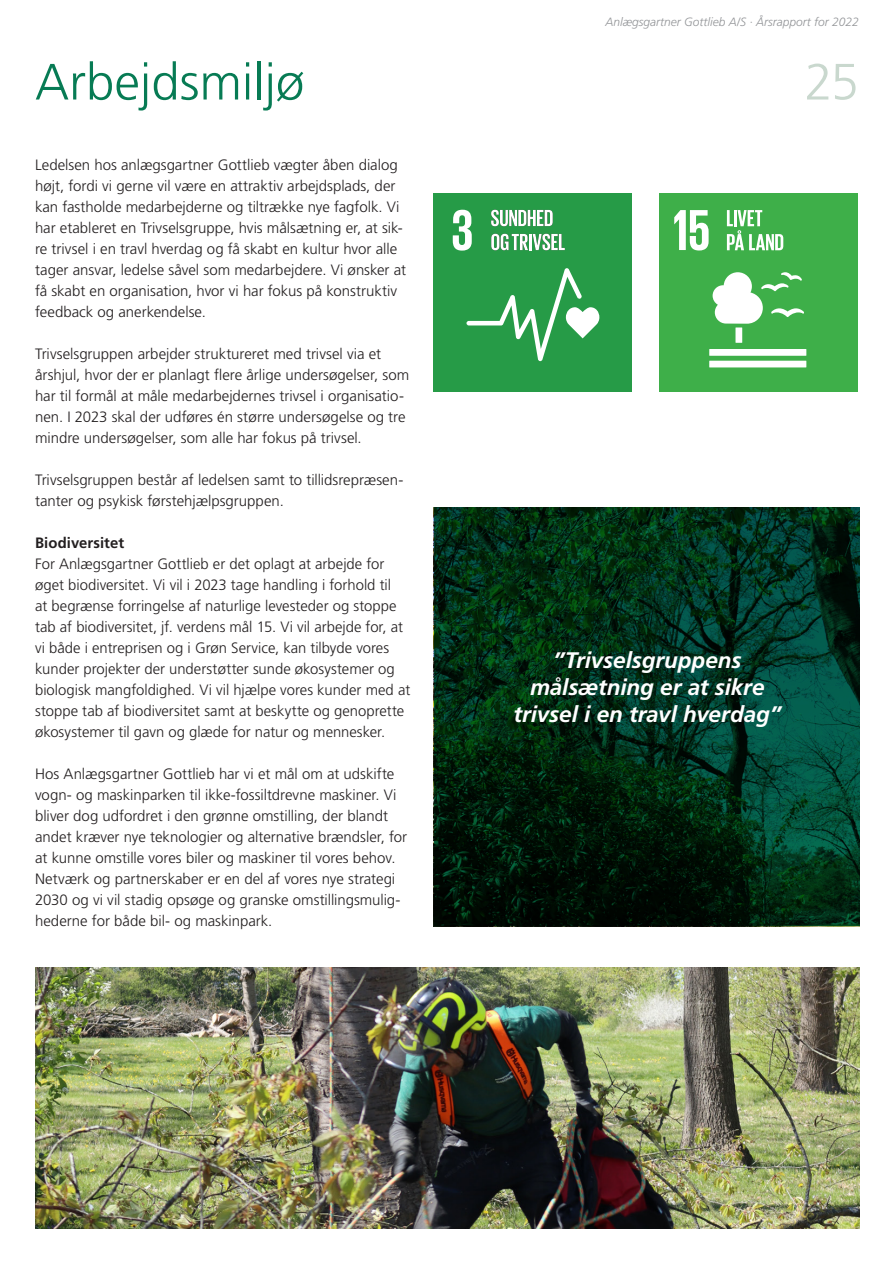
<style>
.page{position:relative;width:893px;height:1263px;background:#fff}
.page>*{position:absolute;margin:0;border:0;box-sizing:border-box;transform-origin:0 0}
.t1{font:300 51px "Frutiger";color:#077b54}
.t2{font:300 51px "Frutiger";color:#c9d8ce}
.t3{font:italic 700 22.5px/27px "Frutiger";letter-spacing:-.005em;color:#fff;text-align:center}
.t4{font:300 15px/21px "Frutiger";color:#231f20}
.t5{font:700 15px "Frutiger";letter-spacing:.005em;color:#231f20}
.t6{font:italic 300 12px "Frutiger";color:#939598}
</style>
<div class="page">
<svg style="left:435px;top:508px;width:425px;height:418px;background:#012c19"></svg>
<div style="left:660px;top:193px;width:198px;height:199px;background:#3eaf49"></div>
<svg style="left:674px;top:210px;width:35px;height:40px"></svg>
<div style="left:735px;top:327px;width:7px;height:16px;background:#fff"></div>
<div style="left:709px;top:349px;width:97px;height:7px;background:#fff"></div>
<div style="left:709px;top:361px;width:97px;height:6px;background:#fff"></div>
<svg style="left:713px;top:272px;width:91px;height:52px"></svg>
<svg style="left:727px;top:210px;width:56px;height:40px"></svg>
<div style="left:434px;top:193px;width:198px;height:199px;background:#269b47"></div>
<svg style="left:453px;top:210px;width:19px;height:41px"></svg>
<svg style="left:466px;top:268px;width:133px;height:93px"></svg>
<svg style="left:491px;top:210px;width:62px;height:16px"></svg>
<svg style="left:491px;top:234px;width:74px;height:16px"></svg>
<img style="left:35px;top:967px;width:825px;height:262px">
<p class="t1" style="left:35px;top:53px;width:271px">Arbejdsmiljø</p>
<p class="t4" style="left:35px;top:154px;width:373px">Ledelsen hos anlægsgartner Gottlieb vægter åben dialog højt, fordi vi gerne vil være en attraktiv arbejdsplads, der kan fastholde medarbejderne og tiltrække nye fagfolk. Vi har etableret en Trivselsgruppe, hvis målsætning er, at sik&shy;re trivsel i en travl hverdag og få skabt en kultur hvor alle tager ansvar, ledelse såvel som medarbejdere. Vi ønsker at få skabt en organisation, hvor vi har fokus på konstruktiv feedback og anerkendelse.</p>
<p class="t4" style="left:35px;top:343px;width:376px">Trivselsgruppen arbejder struktureret med trivsel via et årshjul, hvor der er planlagt flere årlige undersøgelser, som har til formål at måle medarbejdernes trivsel i organisatio&shy;nen. I 2023 skal der udføres én større undersøgelse og tre mindre undersøgelser, som alle har fokus på trivsel.</p>
<p class="t4" style="left:35px;top:469px;width:370px">Trivselsgruppen består af ledelsen samt to tillidsrepræsen&shy;tanter og psykisk førstehjælpsgruppen.</p>
<p class="t5" style="left:35px;top:534px;width:91px">Biodiversitet</p>
<p class="t4" style="left:35px;top:553px;width:377px">For Anlægsgartner Gottlieb er det oplagt at arbejde for øget biodiversitet. Vi vil i 2023 tage handling i forhold til<br>at begrænse forringelse af naturlige levesteder og stoppe tab af biodiversitet, jf. verdens mål 15. Vi vil arbejde for, at vi både i entreprisen og i Grøn Service, kan tilbyde vores kunder projekter der understøtter sunde økosystemer og biologisk mangfoldighed. Vi vil hjælpe vores kunder med at stoppe tab af biodiversitet samt at beskytte og genoprette økosystemer til gavn og glæde for natur og mennesker.</p>
<p class="t4" style="left:35px;top:763px;width:374px">Hos Anlægsgartner Gottlieb har vi et mål om at udskifte vogn- og maskinparken til ikke-fossiltdrevne maskiner. Vi bliver dog udfordret i den grønne omstilling, der blandt andet kræver nye teknologier og alternative brændsler, for at kunne omstille vores biler og maskiner til vores behov.<br>Netværk og partnerskaber er en del af vores nye strategi 2030 og vi vil stadig opsøge og granske omstillingsmulig&shy;hederne for både bil- og maskinpark.</p>
<p class="t6" style="left:606px;top:15px;width:255px">Anlægsgartner Gottlieb A/S · Årsrapport for 2022</p>
<h1 class="t2" style="left:804px;top:53px;width:56px">25</h1>
<p class="t3" style="left:514px;top:646px;width:269px">”Trivselsgruppens målsætning er at sikre trivsel i en travl hverdag”</p>
</div>
